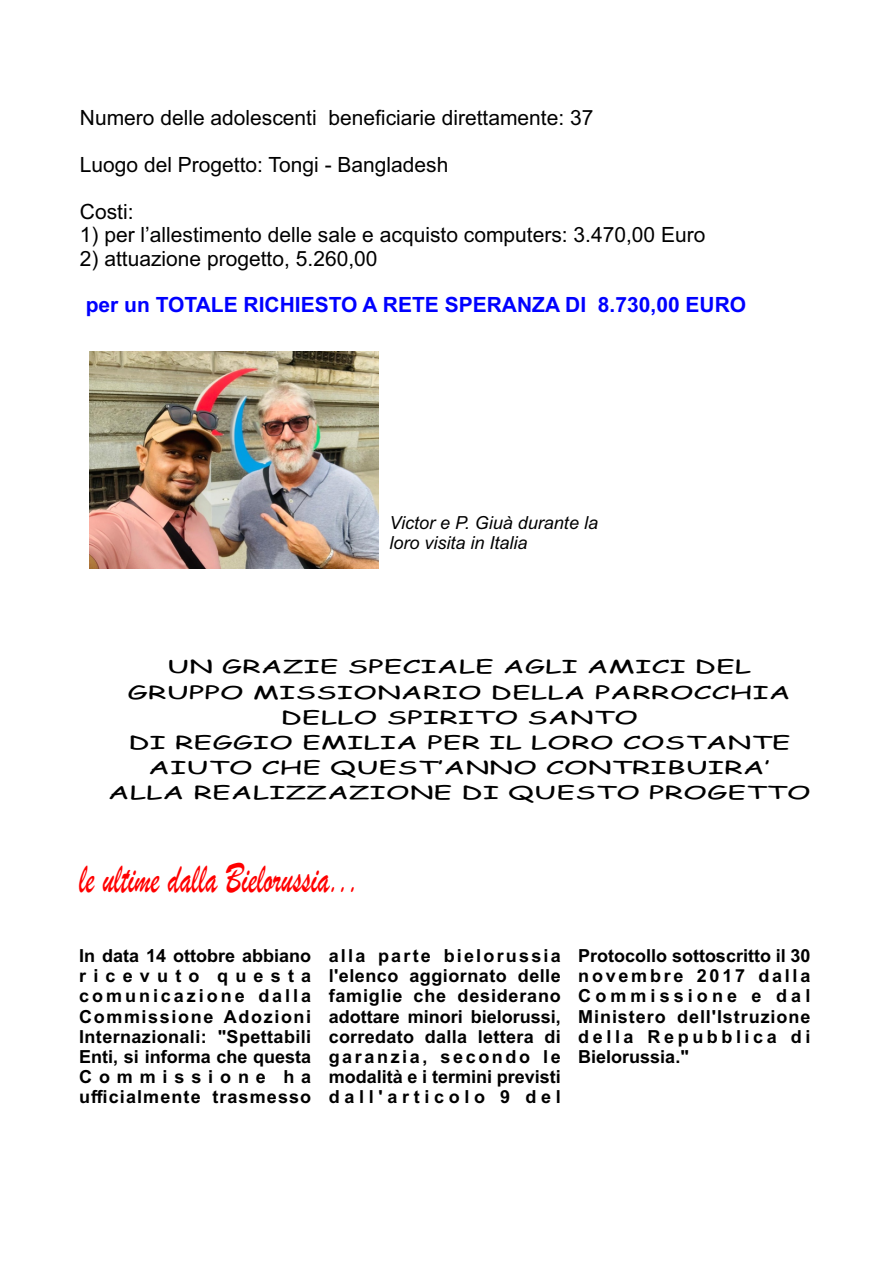
<style>
.page{position:relative;width:893px;height:1263px;background:#fff}
.page>*{position:absolute;margin:0;border:0;box-sizing:border-box;transform-origin:0 0}
.t1{font:45px "Brush Script";color:#f00;scale:.65 1}
.t2{font:21px "Arial";color:#000}
.t3{font:700 21px "Arial";color:#00f}
.t4{font:700 18px/20.1px "Arial";letter-spacing:.06em;color:#000;text-align:justify}
.t5{font:18px/25px "Comic Sans MS";color:#000;text-align:center;scale:1.66 1}
.t6{font:italic 18px/20.1px "Arial";color:#000}
</style>
<div class="page">
<img style="left:90px;top:352px;width:289px;height:216px">
<p class="t2" style="left:80px;top:109px;width:515px">Numero delle adolescenti beneficiarie direttamente: 37</p>
<p class="t2" style="left:80px;top:156px;width:370px">Luogo del Progetto: Tongi - Bangladesh</p>
<p class="t2" style="left:80px;top:203px;width:55px">Costi:</p>
<p class="t2" style="left:80px;top:227px;width:627px">1) per l’allestimento delle sale e acquisto computers: 3.470,00 Euro</p>
<p class="t2" style="left:80px;top:250px;width:299px">2) attuazione progetto, 5.260,00</p>
<p class="t3" style="left:86px;top:297px;width:662px">per un TOTALE RICHIESTO A RETE SPERANZA DI 8.730,00 EURO</p>
<p class="t6" style="left:390px;top:514px;width:210px">Victor e P. Giuà durante la loro visita in Italia</p>
<p class="t5" style="left:108px;top:656px;width:425px">UN GRAZIE SPECIALE AGLI AMICI DEL GRUPPO MISSIONARIO DELLA PARROCCHIA DELLO SPIRITO SANTO<br>DI REGGIO EMILIA PER IL LORO COSTANTE AIUTO CHE QUEST’ANNO CONTRIBUIRA’ ALLA REALIZZAZIONE DI QUESTO PROGETTO</p>
<h1 class="t1" style="left:79px;top:864px;width:432px">le ultime dalla Bielorussia...</h1>
<p class="t4" style="left:79px;top:947px;width:234px">In data 14 ottobre abbiano ricevuto questa comunicazione dalla Commissione Adozioni Internazionali: "Spettabili Enti, si informa che questa Commissione ha ufficialmente trasmesso</p>
<p class="t4" style="left:329px;top:947px;width:234px">alla parte bielorussia l'elenco aggiornato delle famiglie che desiderano adottare minori bielorussi, corredato dalla lettera di garanzia, secondo le modalità e i termini previsti dall'articolo 9 del</p>
<p class="t4" style="left:578px;top:947px;width:234px">Protocollo sottoscritto il 30 novembre 2017 dalla Commissione e dal Ministero dell'Istruzione della Repubblica di Bielorussia."</p>
</div>
